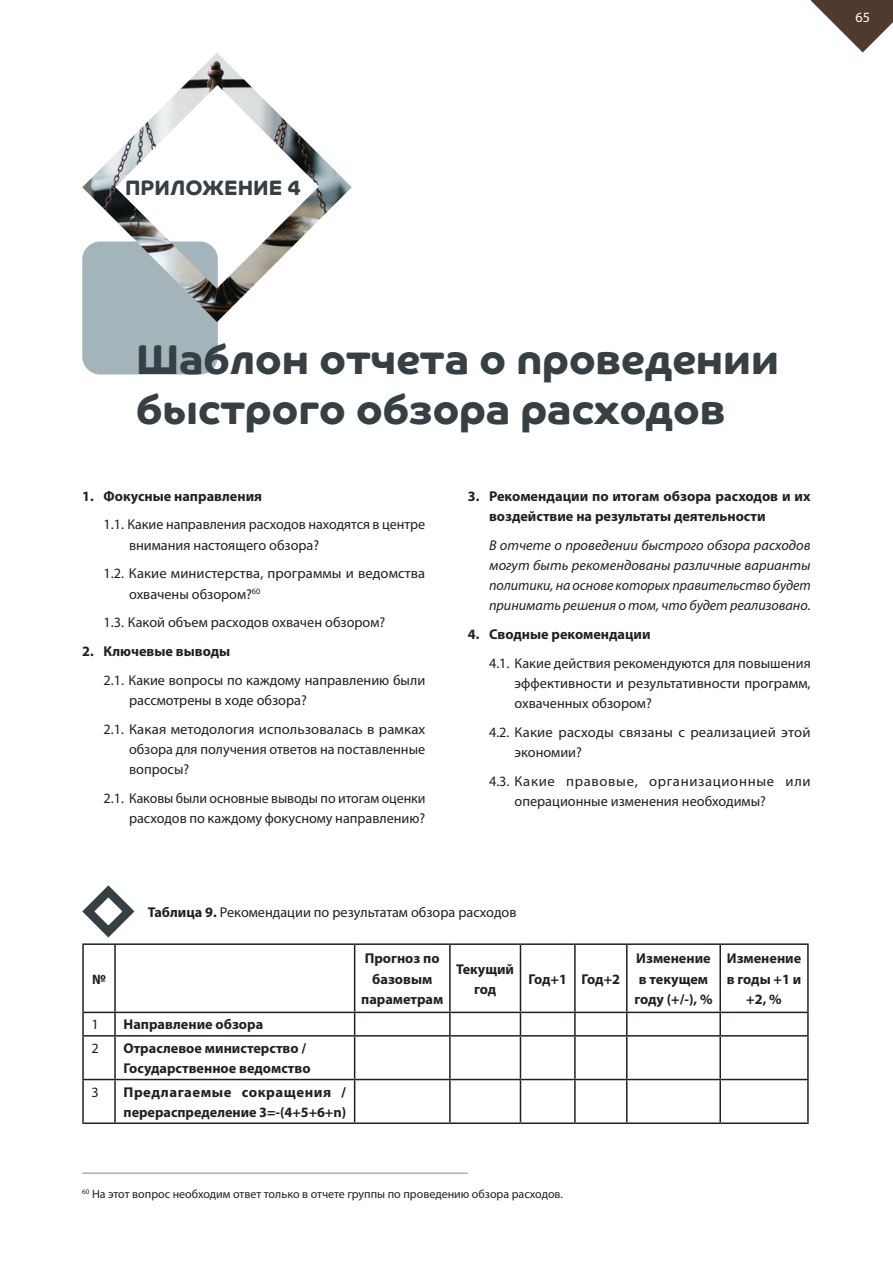
<style>
.page{position:relative;width:893px;height:1263px;background:#fff}
.page>*{position:absolute;margin:0;border:0;box-sizing:border-box;transform-origin:0 0}
.Main_header{font:700 42px/50.4px "Co Headline";color:#363f44}
.hedaer_2{font:700 21px "Co Headline";color:#363f44}
.Body_text{font:14.25px/20.2px "Myriad Pro";color:#231f20}
.Body_text-2{font:700 14.25px/20.2px "Myriad Pro";color:#231f20;text-align:center}
.Body_text-3{font:italic 14.25px/20.2px "Myriad Pro";color:#231f20;text-align:justify}
.Body_text-4{font:700 14.25px/20.2px "Myriad Pro";letter-spacing:.03em;color:#231f20}
.t1{font:14.25px "Myriad Pro";color:#fff}
.Footnote{font:12px "Myriad Pro";color:#231f20}
.s1{font-weight:700}
</style>
<div class="page">
<svg style="left:811px;top:0;width:82px;height:53px"></svg>
<div style="left:82px;top:241px;width:136px;height:133px;background:#a3b5ba;border-radius:18px"></div>
<img style="left:82px;top:53px;width:270px;height:269px">
<hr style="left:82px;top:1172px;width:386px;height:2px;background:#a3b5ba">
<svg style="left:82px;top:885px;width:53px;height:53px"></svg>
<hr style="left:82px;top:943px;width:33px;height:2px;background:#231f20">
<hr style="left:82px;top:945px;width:2px;height:67px;background:#231f20">
<hr style="left:115px;top:943px;width:240px;height:2px;background:#231f20">
<hr style="left:114px;top:945px;width:2px;height:67px;background:#231f20">
<hr style="left:355px;top:943px;width:95px;height:2px;background:#231f20">
<hr style="left:354px;top:945px;width:1px;height:67px;background:#231f20">
<hr style="left:450px;top:943px;width:70px;height:2px;background:#231f20">
<hr style="left:449px;top:945px;width:2px;height:67px;background:#231f20">
<hr style="left:520px;top:943px;width:55px;height:2px;background:#231f20">
<hr style="left:520px;top:945px;width:1px;height:67px;background:#231f20">
<hr style="left:575px;top:943px;width:52px;height:2px;background:#231f20">
<hr style="left:574px;top:945px;width:2px;height:67px;background:#231f20">
<hr style="left:627px;top:943px;width:93px;height:2px;background:#231f20">
<hr style="left:626px;top:945px;width:1px;height:67px;background:#231f20">
<hr style="left:720px;top:943px;width:89px;height:2px;background:#231f20">
<hr style="left:719px;top:945px;width:2px;height:67px;background:#231f20">
<hr style="left:807px;top:945px;width:2px;height:67px;background:#231f20">
<hr style="left:82px;top:1012px;width:33px;height:1px;background:#231f20">
<hr style="left:82px;top:1013px;width:2px;height:22px;background:#231f20">
<hr style="left:115px;top:1012px;width:240px;height:1px;background:#231f20">
<hr style="left:114px;top:1013px;width:2px;height:22px;background:#231f20">
<hr style="left:355px;top:1012px;width:95px;height:1px;background:#231f20">
<svg style="left:354px;top:1013px;width:1px;height:22px"></svg>
<hr style="left:450px;top:1012px;width:70px;height:1px;background:#231f20">
<hr style="left:449px;top:1013px;width:2px;height:22px;background:#231f20">
<hr style="left:520px;top:1012px;width:55px;height:1px;background:#231f20">
<svg style="left:520px;top:1013px;width:1px;height:22px"></svg>
<hr style="left:575px;top:1012px;width:52px;height:1px;background:#231f20">
<hr style="left:574px;top:1013px;width:2px;height:22px;background:#231f20">
<hr style="left:627px;top:1012px;width:93px;height:1px;background:#231f20">
<svg style="left:626px;top:1013px;width:1px;height:22px"></svg>
<hr style="left:720px;top:1012px;width:89px;height:1px;background:#231f20">
<hr style="left:719px;top:1013px;width:2px;height:22px;background:#231f20">
<hr style="left:807px;top:1013px;width:2px;height:22px;background:#231f20">
<hr style="left:82px;top:1035px;width:33px;height:1px;background:#231f20">
<hr style="left:82px;top:1036px;width:2px;height:43px;background:#231f20">
<hr style="left:115px;top:1035px;width:240px;height:1px;background:#231f20">
<hr style="left:114px;top:1036px;width:2px;height:43px;background:#231f20">
<hr style="left:355px;top:1035px;width:95px;height:1px;background:#231f20">
<hr style="left:354px;top:1036px;width:1px;height:43px;background:#231f20">
<hr style="left:450px;top:1035px;width:70px;height:1px;background:#231f20">
<hr style="left:449px;top:1036px;width:2px;height:43px;background:#231f20">
<hr style="left:520px;top:1035px;width:55px;height:1px;background:#231f20">
<hr style="left:520px;top:1036px;width:1px;height:43px;background:#231f20">
<hr style="left:575px;top:1035px;width:52px;height:1px;background:#231f20">
<hr style="left:574px;top:1036px;width:2px;height:43px;background:#231f20">
<hr style="left:627px;top:1035px;width:93px;height:1px;background:#231f20">
<hr style="left:626px;top:1036px;width:1px;height:43px;background:#231f20">
<hr style="left:720px;top:1035px;width:89px;height:1px;background:#231f20">
<hr style="left:719px;top:1036px;width:2px;height:43px;background:#231f20">
<hr style="left:807px;top:1036px;width:2px;height:43px;background:#231f20">
<hr style="left:82px;top:1079px;width:33px;height:1px;background:#231f20">
<hr style="left:82px;top:1080px;width:2px;height:42px;background:#231f20">
<hr style="left:115px;top:1079px;width:240px;height:1px;background:#231f20">
<hr style="left:114px;top:1080px;width:2px;height:42px;background:#231f20">
<hr style="left:355px;top:1079px;width:95px;height:1px;background:#231f20">
<hr style="left:354px;top:1080px;width:1px;height:42px;background:#231f20">
<hr style="left:450px;top:1079px;width:70px;height:1px;background:#231f20">
<hr style="left:449px;top:1080px;width:2px;height:42px;background:#231f20">
<hr style="left:520px;top:1079px;width:55px;height:1px;background:#231f20">
<hr style="left:520px;top:1080px;width:1px;height:42px;background:#231f20">
<hr style="left:575px;top:1079px;width:52px;height:1px;background:#231f20">
<hr style="left:574px;top:1080px;width:2px;height:42px;background:#231f20">
<hr style="left:627px;top:1079px;width:93px;height:1px;background:#231f20">
<hr style="left:626px;top:1080px;width:1px;height:42px;background:#231f20">
<hr style="left:720px;top:1079px;width:89px;height:1px;background:#231f20">
<hr style="left:719px;top:1080px;width:2px;height:42px;background:#231f20">
<hr style="left:807px;top:1080px;width:2px;height:42px;background:#231f20">
<hr style="left:82px;top:1122px;width:33px;height:2px;background:#231f20">
<hr style="left:115px;top:1122px;width:240px;height:2px;background:#231f20">
<hr style="left:355px;top:1122px;width:95px;height:2px;background:#231f20">
<hr style="left:450px;top:1122px;width:70px;height:2px;background:#231f20">
<hr style="left:520px;top:1122px;width:55px;height:2px;background:#231f20">
<hr style="left:575px;top:1122px;width:52px;height:2px;background:#231f20">
<hr style="left:627px;top:1122px;width:93px;height:2px;background:#231f20">
<hr style="left:720px;top:1122px;width:89px;height:2px;background:#231f20">
<p class="t1" style="left:855px;top:8px;width:16px">65</p>
<p class="hedaer_2" style="left:125px;top:176px;width:177px">ПРИЛОЖЕНИЕ 4</p>
<p class="Main_header" style="left:136px;top:334px;width:644px">Шаблон отчета о проведении быстрого обзора расходов</p>
<p class="Body_text-2" style="left:82px;top:485px;width:181px">1. Фокусные направления</p>
<p class="Body_text" style="left:129px;top:514px;width:298px;text-indent:-26px">1.1. Какие направления расходов находятся в центре внимания настоящего обзора?</p>
<p class="Body_text" style="left:129px;top:563px;width:298px;text-indent:-26px">1.2. Какие министерства, программы и ведомства охвачены обзором?<sup>60</sup></p>
<p class="Body_text" style="left:104px;top:612px;width:283px">1.3. Какой объем расходов охвачен обзором?</p>
<p class="Body_text-2" style="left:82px;top:641px;width:149px">2. Ключевые выводы</p>
<p class="Body_text" style="left:129px;top:670px;width:298px;text-indent:-26px">2.1. Какие вопросы по каждому направлению были рассмотрены в ходе обзора?</p>
<p class="Body_text" style="left:129px;top:719px;width:298px;text-align:justify;text-indent:-26px">2.1. Какая методология использовалась в рамках обзора для получения ответов на поставленные вопросы?</p>
<p class="Body_text" style="left:104px;top:788px;width:323px;text-align:right">2.1. Каковы были основные выводы по итогам оценки расходов по каждому фокусному направлению?</p>
<p class="Body_text-2" style="left:489px;top:485px;width:323px;text-align:left;text-indent:-21px">3. Рекомендации по итогам обзора расходов и их воздействие на результаты деятельности</p>
<p class="Body_text-3" style="left:489px;top:534px;width:323px">В отчете о проведении быстрого обзора расходов могут быть рекомендованы различные варианты политики, на основе которых правительство будет принимать решения о том, что будет реализовано.</p>
<p class="Body_text-2" style="left:468px;top:624px;width:184px">4. Сводные рекомендации</p>
<p class="Body_text" style="left:514px;top:653px;width:298px;text-align:justify;text-indent:-26px">4.1. Какие действия рекомендуются для повышения эффективности и результативности программ, охваченных обзором?</p>
<p class="Body_text" style="left:514px;top:722px;width:297px;text-indent:-26px">4.2. Какие расходы связаны с реализацией этой экономии?</p>
<p class="Body_text" style="left:514px;top:771px;width:298px;text-indent:-26px">4.3. Какие правовые, организационные или операционные изменения необходимы?</p>
<p class="Body_text-2" style="left:92px;top:968px;width:15px">№</p>
<p class="Body_text" style="left:148px;top:902px;width:370px"><span class="s1">Таблица 9.</span> Рекомендации по результатам обзора расходов</p>
<p class="Body_text-2" style="left:361px;top:948px;width:84px">Прогноз по базовым параметрам</p>
<p class="Body_text-2" style="left:456px;top:958px;width:59px">Текущий год</p>
<p class="Body_text-2" style="left:528px;top:968px;width:40px">Год+1</p>
<p class="Body_text-2" style="left:582px;top:968px;width:40px">Год+2</p>
<p class="Body_text" style="left:92px;top:1014px;width:9px">1</p>
<p class="Body_text-2" style="left:124px;top:1014px;width:141px">Направление обзора</p>
<p class="Body_text" style="left:92px;top:1038px;width:9px">2</p>
<p class="Body_text-2" style="left:124px;top:1037px;width:189px;text-align:left">Отраслевое министерство /<br>Государственное ведомство</p>
<p class="Body_text" style="left:92px;top:1081px;width:9px">3</p>
<p class="Body_text-4" style="left:124px;top:1081px;width:224px">Предлагаемые сокращения / перераспределение 3=-(4+5+6+n)</p>
<p class="Body_text-2" style="left:634px;top:948px;width:80px">Изменение в текущем году (+/-), %</p>
<p class="Body_text-2" style="left:727px;top:948px;width:76px">Изменение в годы +1 и +2, %</p>
<p class="Footnote" style="left:82px;top:1186px;width:482px"><sup>60</sup> На этот вопрос необходим ответ только в отчете группы по проведению обзора расходов.</p>
</div>
